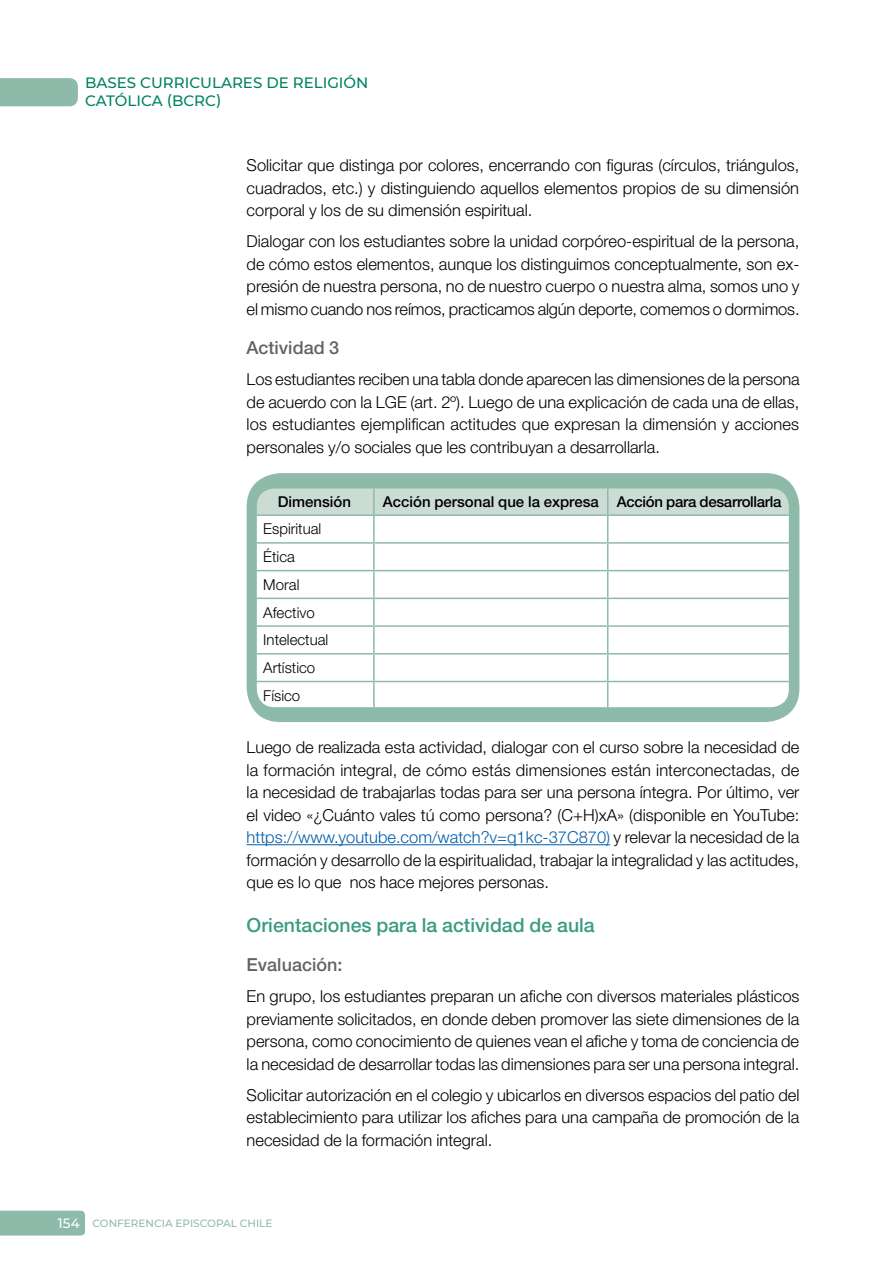
<style>
.page{position:relative;width:893px;height:1263px;background:#fff}
.page>*{position:absolute;margin:0;border:0;box-sizing:border-box;transform-origin:0 0}
.t1{font:500 19.5px "Helvetica Neue LT Std";color:#3c9b83}
.t2{font:500 18px "Helvetica Neue LT Std";color:#646363}
.t3{font:300 16.5px/22.5px "Helvetica Neue LT Std";color:#000;text-align:justify}
.t4{font:300 15px/27.8px "Helvetica Neue LT Std";color:#000}
.t5{font:500 15px "Helvetica Neue LT Std";letter-spacing:-.02em;color:#000}
.t6{font:500 15px/18px "Montserrat";color:#008160}
.t7{font:500 15px "Helvetica Neue LT Std";color:#000}
.t8{font:500 10.5px "Montserrat";color:#8ebaaa}
.s1{color:#005da9}
.s2{font-size:13.5px;color:#fff}
</style>
<div class="page">
<div style="left:0;top:1211px;width:85px;height:24px;background:#8ebaaa"></div>
<div style="left:0;top:78px;width:78px;height:28px;background:#8ebaaa"></div>
<hr style="left:247px;top:844px;width:363px;height:1px;background:#005da9">
<div style="left:247px;top:473px;width:552px;height:249px;background:#8ebaaa;border-radius:34px"></div>
<svg style="left:257px;top:488px;width:532px;height:219px;background:#f2f6f5"></svg>
<p class="t6" style="left:85px;top:73px;width:285px">BASES CURRICULARES DE RELIGIÓN<br>CATÓLICA (BCRC)</p>
<p class="t3" style="left:247px;top:154px;width:554px">Solicitar que distinga por colores, encerrando con figuras (círculos, triángulos, cuadrados, etc.) y distinguiendo aquellos elementos propios de su dimensión corporal y los de su dimensión espiritual.</p>
<p class="t3" style="left:247px;top:230px;width:554px">Dialogar con los estudiantes sobre la unidad corpóreo-espiritual de la persona, de cómo estos elementos, aunque los distinguimos conceptualmente, son ex&shy;presión de nuestra persona, no de nuestro cuerpo o nuestra alma, somos uno y el mismo cuando nos reímos, practicamos algún deporte, comemos o dormimos.</p>
<p class="t2" style="left:247px;top:337px;width:94px">Actividad 3</p>
<p class="t3" style="left:247px;top:368px;width:555px">Los estudiantes reciben una tabla donde aparecen las dimensiones de la persona de acuerdo con la LGE (art. 2º). Luego de una explicación de cada una de ellas, los estudiantes ejemplifican actitudes que expresan la dimensión y acciones personales y/o sociales que les contribuyan a desarrollarla.</p>
<p class="t7" style="left:278px;top:492px;width:75px">Dimensión</p>
<p class="t5" style="left:383px;top:492px;width:400px">Acción personal que la expresa Acción para desarrollarla</p>
<p class="t4" style="left:263px;top:515px;width:67px">Espiritual<br>Ética<br>Moral<br>Afectivo<br>Intelectual<br>Artístico<br>Físico</p>
<p class="t3" style="left:247px;top:736px;width:554px">Luego de realizada esta actividad, dialogar con el curso sobre la necesidad de la formación integral, de cómo estás dimensiones están interconectadas, de la necesidad de trabajarlas todas para ser una persona íntegra. Por último, ver el video «¿Cuánto vales tú como persona? (C+H)xA» (disponible en YouTube: <span class="s1">https://www.youtube.com/watch?v=q1kc-37C870)</span> y relevar la necesidad de la formación y desarrollo de la espiritualidad, trabajar la integralidad y las actitudes, que es lo que nos hace mejores personas.</p>
<p class="t1" style="left:247px;top:913px;width:350px">Orientaciones para la actividad de aula</p>
<p class="t2" style="left:247px;top:954px;width:97px">Evaluación:</p>
<p class="t3" style="left:247px;top:985px;width:554px">En grupo, los estudiantes preparan un afiche con diversos materiales plásticos previamente solicitados, en donde deben promover las siete dimensiones de la persona, como conocimiento de quienes vean el afiche y toma de conciencia de la necesidad de desarrollar todas las dimensiones para ser una persona integral.</p>
<p class="t3" style="left:247px;top:1083px;width:554px">Solicitar autorización en el colegio y ubicarlos en diversos espacios del patio del establecimiento para utilizar los afiches para una campaña de promoción de la necesidad de la formación integral.</p>
<p class="t8" style="left:58px;top:1216px;width:216px"><span class="s2">154</span> CONFERENCIA EPISCOPAL CHILE</p>
</div>
